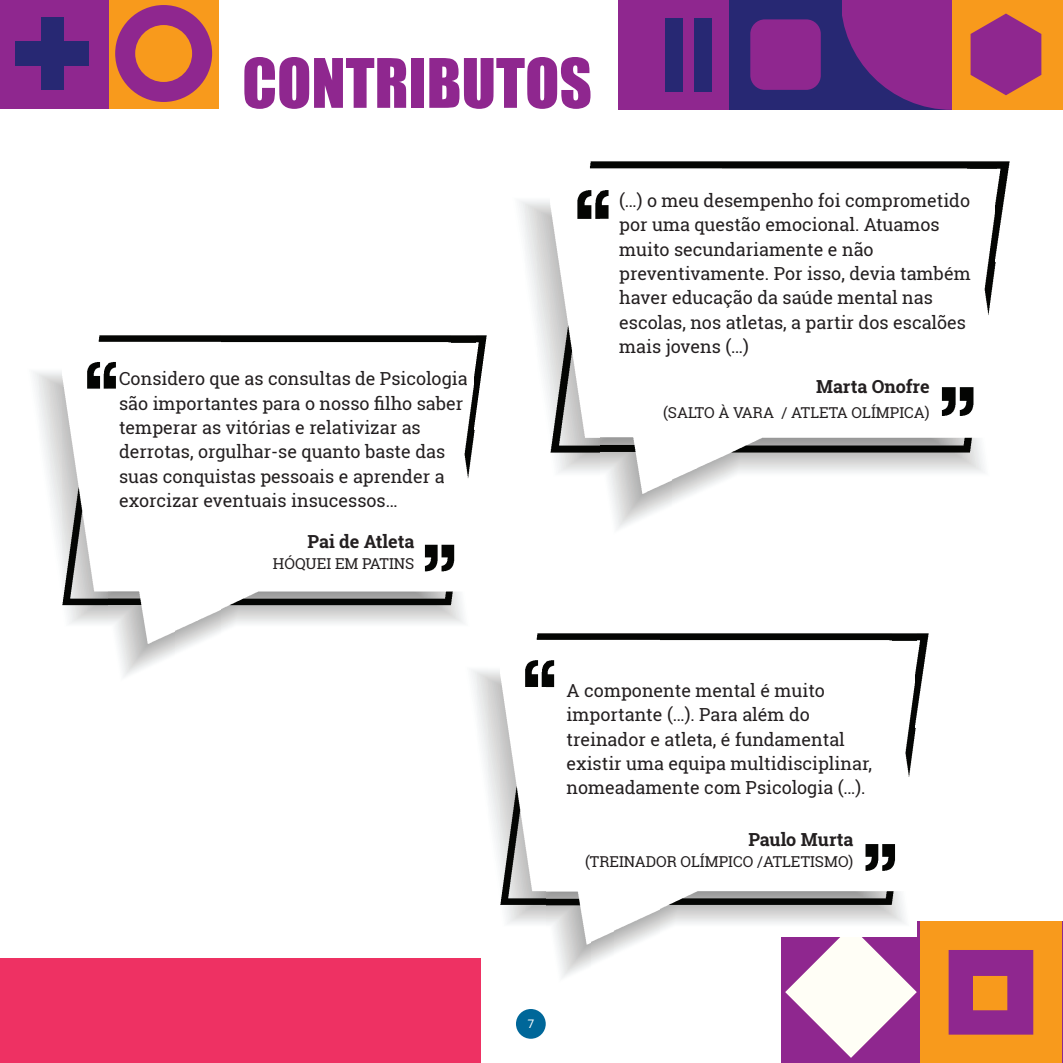
<style>
.page{position:relative;width:1063px;height:1063px;background:#fff}
.page>*{position:absolute;margin:0;border:0;box-sizing:border-box;transform-origin:0 0}
.t1{font:63px "Impact";color:#8f278f}
.t2{font:18px/24.3px "Roboto Slab";color:#231f20}
.t3{font:700 18px "Roboto Slab";color:#231f20}
.t4{font:15px "Roboto Slab";color:#231f20}
.t5{font:12px "Kerox Non Commercial";color:#fff}
</style>
<div class="page">
<div style="left:516px;top:1009px;width:30px;height:30px;background:#006799;border-radius:50%"></div>
<div style="left:109px;top:0;width:110px;height:109px;background:#f89a1c"></div>
<div style="left:0;top:0;width:109px;height:109px;background:#8f278f"></div>
<svg style="left:115px;top:5px;width:97px;height:97px"></svg>
<div style="left:15px;top:42px;width:74px;height:24px;background:#272873"></div>
<div style="left:41px;top:17px;width:23px;height:72px;background:#272873"></div>
<div style="left:619px;top:0;width:110px;height:109px;background:#8f278f"></div>
<svg style="left:841px;top:0;width:112px;height:110px;background:#792887"></svg>
<div style="left:729px;top:0;width:112px;height:109px;background:#272873"></div>
<div style="left:750px;top:19px;width:71px;height:71px;background:#8f278f;border-radius:15px"></div>
<div style="left:953px;top:0;width:110px;height:109px;background:#f89a1c"></div>
<div style="left:665px;top:18px;width:18px;height:73px;background:#272873"></div>
<div style="left:694px;top:18px;width:17px;height:73px;background:#272873"></div>
<svg style="left:971px;top:14px;width:70px;height:81px"></svg>
<div style="left:781px;top:922px;width:139px;height:141px;background:#8f278f"></div>
<svg style="left:785px;top:937px;width:132px;height:121px"></svg>
<hr style="left:1062px;top:922px;width:1px;height:141px;background:#8f278f">
<div style="left:920px;top:922px;width:142px;height:141px;background:#f89a1c"></div>
<svg style="left:949px;top:950px;width:84px;height:85px"></svg>
<img style="left:599px;top:161px;width:49px;height:368px">
<img style="left:648px;top:161px;width:25px;height:354px">
<img style="left:673px;top:161px;width:24px;height:341px">
<img style="left:697px;top:161px;width:25px;height:330px">
<img style="left:549px;top:161px;width:50px;height:312px">
<img style="left:722px;top:212px;width:274px;height:268px">
<img style="left:995px;top:361px;width:1px;height:88px">
<img style="left:995px;top:161px;width:14px;height:101px">
<img style="left:722px;top:161px;width:249px;height:8px">
<img style="left:971px;top:161px;width:25px;height:14px">
<img style="left:546px;top:634px;width:45px;height:344px">
<img style="left:591px;top:634px;width:23px;height:330px">
<img style="left:614px;top:634px;width:23px;height:318px">
<img style="left:637px;top:634px;width:24px;height:308px">
<img style="left:499px;top:634px;width:47px;height:290px">
<img style="left:661px;top:669px;width:256px;height:268px">
<img style="left:916px;top:819px;width:1px;height:83px">
<img style="left:916px;top:634px;width:12px;height:93px">
<img style="left:661px;top:634px;width:231px;height:7px">
<img style="left:892px;top:634px;width:25px;height:12px">
<img style="left:107px;top:336px;width:45px;height:341px">
<img style="left:152px;top:336px;width:23px;height:328px">
<img style="left:175px;top:336px;width:23px;height:316px">
<img style="left:198px;top:336px;width:23px;height:306px">
<img style="left:61px;top:336px;width:46px;height:288px">
<img style="left:221px;top:385px;width:254px;height:246px">
<img style="left:474px;top:520px;width:1px;height:82px">
<img style="left:474px;top:336px;width:13px;height:93px">
<img style="left:221px;top:336px;width:230px;height:7px">
<img style="left:451px;top:336px;width:24px;height:12px">
<div style="left:0;top:959px;width:480px;height:104px;background:#ee3163"></div>
<h1 class="t1" style="left:242px;top:34px;width:351px">CONTRIBUTOS</h1>
<p class="t2" style="left:119px;top:367px;width:350px">Considero que as consultas de Psicologia são importantes para o nosso filho saber temperar as vitórias e relativizar as derrotas, orgulhar-se quanto baste das suas conquistas pessoais e aprender a exorcizar eventuais insucessos…</p>
<p class="t3" style="left:308px;top:529px;width:108px">Pai de Atleta</p>
<p class="t4" style="left:273px;top:554px;width:143px">HÓQUEI EM PATINS</p>
<p class="t2" style="left:619px;top:188px;width:353px">(…) o meu desempenho foi comprometido por uma questão emocional. Atuamos muito secundariamente e não preventivamente. Por isso, devia também haver educação da saúde mental nas escolas, nos atletas, a partir dos escalões mais jovens (…)</p>
<p class="t3" style="left:816px;top:375px;width:115px">Marta Onofre</p>
<p class="t4" style="left:663px;top:402px;width:268px">(SALTO À VARA / ATLETA OLÍMPICA)</p>
<p class="t2" style="left:567px;top:678px;width:307px">A componente mental é muito importante (…). Para além do treinador e atleta, é fundamental existir uma equipa multidisciplinar, nomeadamente com Psicologia (…).</p>
<p class="t3" style="left:748px;top:827px;width:107px">Paulo Murta</p>
<p class="t4" style="left:585px;top:851px;width:270px">(TREINADOR OLÍMPICO /ATLETISMO)</p>
<p class="t5" style="left:527px;top:1015px;width:9px">7</p>
</div>
